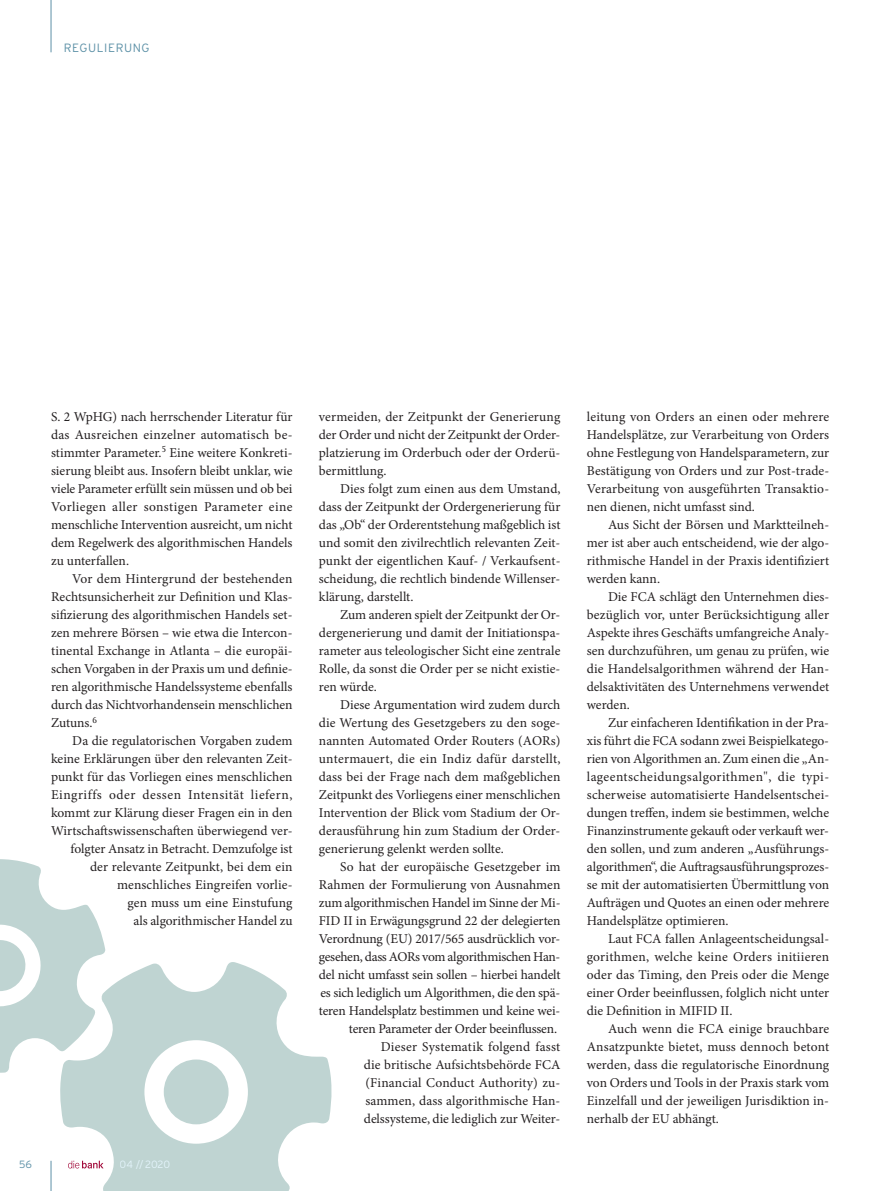
<style>
.page{position:relative;width:893px;height:1191px;background:#fff}
.page>*{position:absolute;margin:0;border:0;box-sizing:border-box;transform-origin:0 0}
.t1{font:13.5px/18px "Minion Pro";color:#231f20;text-align:justify}
.t2{font:300 12px "Interstate";letter-spacing:.05em;color:#5d91a7}
.t3{font:300 10.5px "Interstate";letter-spacing:-.02em;color:#e3f4fb}
.t4{font:300 10.5px "Interstate";color:#5d91a7}
</style>
<div class="page">
<hr style="left:51px;top:0;width:1px;height:52px;background:#5d91a7">
<svg style="left:0;top:859px;width:332px;height:332px"></svg>
<div style="left:120px;top:1160px;width:49px;height:9px;background:#bfd4d2"></div>
<hr style="left:51px;top:1160px;width:1px;height:31px;background:#5d91a7">
<p class="t2" style="left:64px;top:41px;width:87px">REGULIERUNG</p>
<p class="t1" style="left:51px;top:408px;width:243px">S. 2 WpHG) nach herrschender Literatur für das Ausreichen einzelner automatisch be&shy;stimmter Parameter.<sup>5</sup> Eine weitere Konkreti&shy;sierung bleibt aus. Insofern bleibt unklar, wie viele Parameter erfüllt sein müssen und ob bei Vorliegen aller sonstigen Parameter eine menschliche Intervention ausreicht, um nicht dem Regelwerk des algorithmischen Handels zu unterfallen.</p>
<p class="t1" style="left:51px;top:570px;width:243px;text-indent:21px">Vor dem Hintergrund der bestehenden Rechtsunsicherheit zur Definition und Klas&shy;sifizierung des algorithmischen Handels set&shy;zen mehrere Börsen – wie etwa die Intercon&shy;tinental Exchange in Atlanta – die europäi&shy;schen Vorgaben in der Praxis um und definie&shy;ren algorithmische Handelssysteme ebenfalls durch das Nichtvorhandensein menschlichen Zutuns.<sup>6</sup></p>
<p class="t1" style="left:51px;top:732px;width:243px;text-align:right">Da die regulatorischen Vorgaben zudem keine Erklärungen über den relevanten Zeit&shy;punkt für das Vorliegen eines menschlichen Eingriffs oder dessen Intensität liefern, kommt zur Klärung dieser Fragen ein in den Wirtschaftswissenschaften überwiegend ver&shy;folgter Ansatz in Betracht. Demzufolge ist der relevante Zeitpunkt, bei dem ein menschliches Eingreifen vorlie-<br>gen muss um eine Einstufung<br>als algorithmischer Handel zu</p>
<p class="t4" style="left:19px;top:1158px;width:14px">56</p>
<p class="t3" style="left:120px;top:1158px;width:52px">04 // 2020</p>
<p class="t1" style="left:319px;top:408px;width:243px">vermeiden, der Zeitpunkt der Generierung der Order und nicht der Zeitpunkt der Order&shy;platzierung im Orderbuch oder der Orderü&shy;bermittlung.</p>
<p class="t1" style="left:319px;top:479px;width:243px;text-indent:21px">Dies folgt zum einen aus dem Umstand, dass der Zeitpunkt der Ordergenerierung für das „Ob“ der Orderentstehung maßgeblich ist und somit den zivilrechtlich relevanten Zeit&shy;punkt der eigentlichen Kauf- / Verkaufsent&shy;scheidung, die rechtlich bindende Willenser&shy;klärung, darstellt.</p>
<p class="t1" style="left:319px;top:605px;width:243px;text-indent:21px">Zum anderen spielt der Zeitpunkt der Or&shy;dergenerierung und damit der Initiationspa&shy;rameter aus teleologischer Sicht eine zentrale Rolle, da sonst die Order per se nicht existie&shy;ren würde.</p>
<p class="t1" style="left:319px;top:695px;width:243px;text-indent:21px">Diese Argumentation wird zudem durch die Wertung des Gesetzgebers zu den soge&shy;nannten Automated Order Routers (AORs) untermauert, die ein Indiz dafür darstellt, dass bei der Frage nach dem maßgeblichen Zeitpunkt des Vorliegens einer menschlichen Intervention der Blick vom Stadium der Or&shy;derausführung hin zum Stadium der Order&shy;generierung gelenkt werden sollte.</p>
<p class="t1" style="left:319px;top:857px;width:243px;text-align:right">So hat der europäische Gesetzgeber im Rahmen der Formulierung von Ausnahmen zum algorithmischen Handel im Sinne der Mi-FID II in Erwägungsgrund 22 der delegierten Verordnung (EU) 2017/565 ausdrücklich vor&shy;gesehen, dass AORs vom algorithmischen Han&shy;del nicht umfasst sein sollen – hierbei handelt es sich lediglich um Algorithmen, die den spä&shy;teren Handelsplatz bestimmen und keine wei&shy;teren Parameter der Order beeinflussen.<br>Dieser Systematik folgend fasst<br>die britische Aufsichtsbehörde FCA (Financial Conduct Authority) zu&shy;sammen, dass algorithmische Han&shy;delssysteme, die lediglich zur Weiter-</p>
<p class="t1" style="left:587px;top:407px;width:244px">leitung von Orders an einen oder mehrere Handelsplätze, zur Verarbeitung von Orders ohne Festlegung von Handelsparametern, zur Bestätigung von Orders und zur Post-trade-Verarbeitung von ausgeführten Transaktio&shy;nen dienen, nicht umfasst sind.</p>
<p class="t1" style="left:587px;top:515px;width:244px;text-indent:21px">Aus Sicht der Börsen und Marktteilneh&shy;mer ist aber auch entscheidend, wie der algo&shy;rithmische Handel in der Praxis identifiziert werden kann.</p>
<p class="t1" style="left:587px;top:587px;width:244px;text-indent:21px">Die FCA schlägt den Unternehmen dies&shy;bezüglich vor, unter Berücksichtigung aller Aspekte ihres Geschäfts umfangreiche Analy&shy;sen durchzuführen, um genau zu prüfen, wie die Handelsalgorithmen während der Han&shy;delsaktivitäten des Unternehmens verwendet werden.</p>
<p class="t1" style="left:587px;top:713px;width:244px;text-indent:21px">Zur einfacheren Identifikation in der Pra&shy;xis führt die FCA sodann zwei Beispielkatego&shy;rien von Algorithmen an. Zum einen die „An&shy;lageentscheidungsalgorithmen", die typi&shy;scherweise automatisierte Handelsentschei&shy;dungen treffen, indem sie bestimmen, welche Finanzinstrumente gekauft oder verkauft wer&shy;den sollen, und zum anderen „Ausführungs&shy;algorithmen“, die Auftragsausführungsprozes&shy;se mit der automatisierten Übermittlung von Aufträgen und Quotes an einen oder mehrere Handelsplätze optimieren.</p>
<p class="t1" style="left:587px;top:929px;width:244px;text-indent:21px">Laut FCA fallen Anlageentscheidungsal&shy;gorithmen, welche keine Orders initiieren oder das Timing, den Preis oder die Menge einer Order beeinflussen, folglich nicht unter die Definition in MIFID II.</p>
<p class="t1" style="left:587px;top:1019px;width:244px;text-indent:21px">Auch wenn die FCA einige brauchbare Ansatzpunkte bietet, muss dennoch betont werden, dass die regulatorische Einordnung von Orders und Tools in der Praxis stark vom Einzelfall und der jeweiligen Jurisdiktion in&shy;nerhalb der EU abhängt.</p>
</div>
